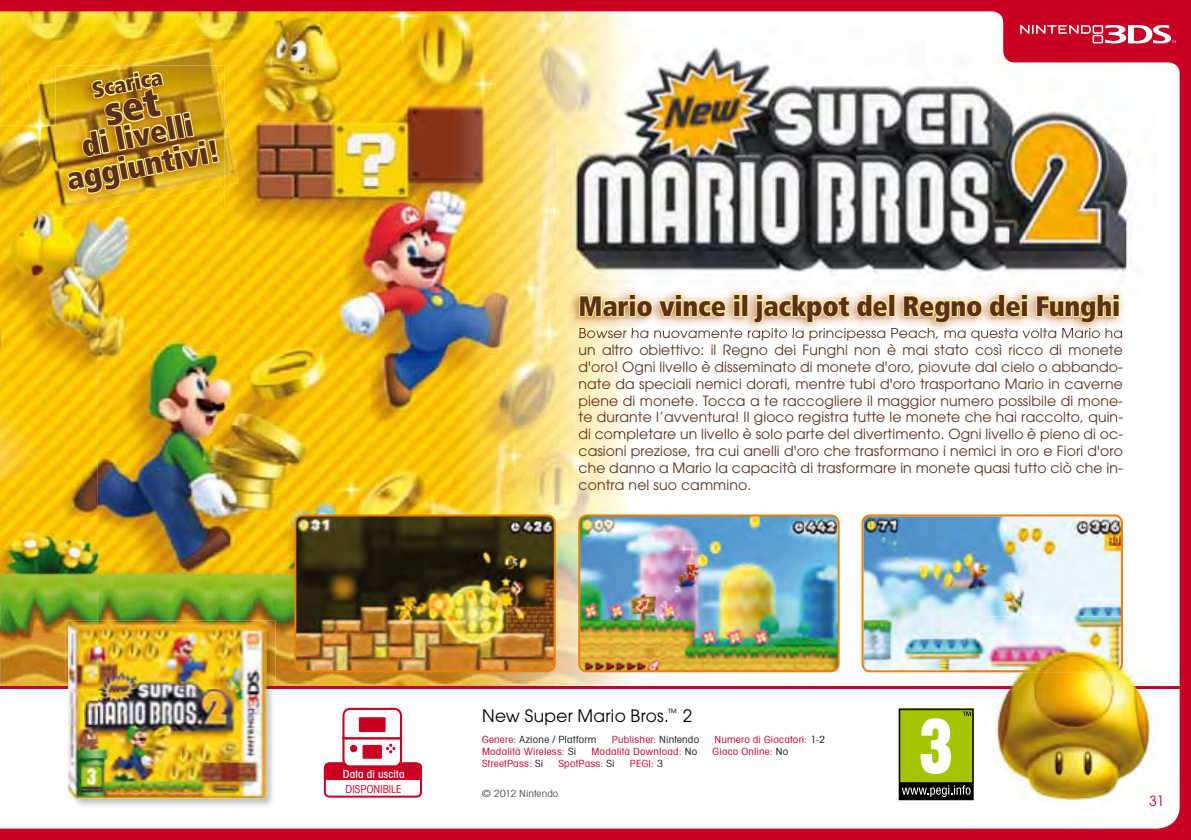
<style>
.page{position:relative;width:1191px;height:840px;background:#fff}
.page>*{position:absolute;margin:0;border:0;box-sizing:border-box;transform-origin:0 0}
.t1{font:900 condensed 31px/30px "Frutiger LT";color:#5b2f19;text-align:center}
.t2{font:900 condensed 28px "Frutiger LT";letter-spacing:-.01em;color:#5b2f19}
.t3{font:900 condensed 22px "Frutiger LT";color:#5b2f19}
.t4{font:17px "Avant Garde LT";letter-spacing:.02em;color:#000}
.t5{font:14px/16.8px "Avant Garde LT";letter-spacing:.01em;color:#5b2f19;text-align:justify}
.t6{font:14px "Avant Garde LT";color:#c90024}
.t7{font:500 condensed 11px "Avant Garde LT";letter-spacing:.025em;color:#fff}
.t8{font:condensed 11px "Avant Garde LT";letter-spacing:.005em;color:#c90024}
.t9{font:condensed 9.8px "Avant Garde LT";letter-spacing:.02em;color:#c90024;scale:1.11 1}
.t10{font:condensed 9.8px "Avant Garde LT";letter-spacing:.025em;color:#1c1b20;scale:1.11 1}
.t11{font:condensed 9.8px "Avant Garde LT";letter-spacing:.005em;color:#575758;scale:1.11 1}
.s1{color:#c90024}
.s2{color:#1c1b20}
</style>
<div class="page">
<img style="left:0;top:0;width:1191px;height:839px">
<svg style="left:1020px;top:25px;width:155px;height:18px"></svg>
<img style="left:67px;top:71px;width:152px;height:123px">
<h3 class="t3" style="left:90px;top:77px;width:73px;rotate:-11deg">Scarica</h3>
<h1 class="t1" style="left:58px;top:135px;width:157px;rotate:-11deg">di livelli aggiuntivi!</h1>
<h2 class="t2" style="left:578px;top:288px;width:543px">Mario vince il jackpot del Regno dei Funghi</h2>
<p class="t5" style="left:578px;top:324px;width:546px">Bowser ha nuovamente rapito la principessa Peach, ma questa volta Mario ha un altro obiettivo: il Regno dei Funghi non è mai stato così ricco di monete d'oro! Ogni livello è disseminato di monete d'oro, piovute dal cielo o abbando&shy;nate da speciali nemici dorati, mentre tubi d'oro trasportano Mario in caverne piene di monete. Tocca a te raccogliere il maggior numero possibile di mone&shy;te durante l’avventura! Il gioco registra tutte le monete che hai raccolto, quin&shy;di completare un livello è solo parte del divertimento. Ogni livello è pieno di oc&shy;casioni preziose, tra cui anelli d'oro che trasformano i nemici in oro e Fiori d'oro che danno a Mario la capacità di trasformare in monete quasi tutto ciò che in&shy;contra nel suo cammino.</p>
<p class="t7" style="left:343px;top:766px;width:63px">Data di uscita</p>
<p class="t8" style="left:346px;top:781px;width:58px">DISPONIBILE</p>
<p class="t4" style="left:482px;top:705px;width:212px">New Super Mario Bros.<sup>™</sup> 2</p>
<p class="t10" style="left:482px;top:732px;width:105px"><span class="s1">Genere:</span> Azione / Platform</p>
<p class="t9" style="left:612px;top:732px;width:80px">Publisher: <span class="s2">Nintendo</span></p>
<p class="t9" style="left:714px;top:732px;width:101px">Numero di Giocatori: <span class="s2">1-2</span></p>
<p class="t9" style="left:482px;top:744px;width:86px">Modalità Wireless: <span class="s2">Si</span></p>
<p class="t9" style="left:591px;top:744px;width:97px">Modalità Download: <span class="s2">No</span></p>
<p class="t9" style="left:712px;top:744px;width:70px">Gioco Online: <span class="s2">No</span></p>
<p class="t9" style="left:482px;top:756px;width:57px">StreetPass: <span class="s2">Si</span></p>
<p class="t9" style="left:558px;top:756px;width:52px">SpotPass: <span class="s2">Si</span></p>
<p class="t9" style="left:630px;top:756px;width:31px">PEGI: <span class="s2">3</span></p>
<p class="t11" style="left:482px;top:787px;width:70px">© 2012 Nintendo</p>
<p class="t6" style="left:1149px;top:791px;width:17px">31</p>
</div>
